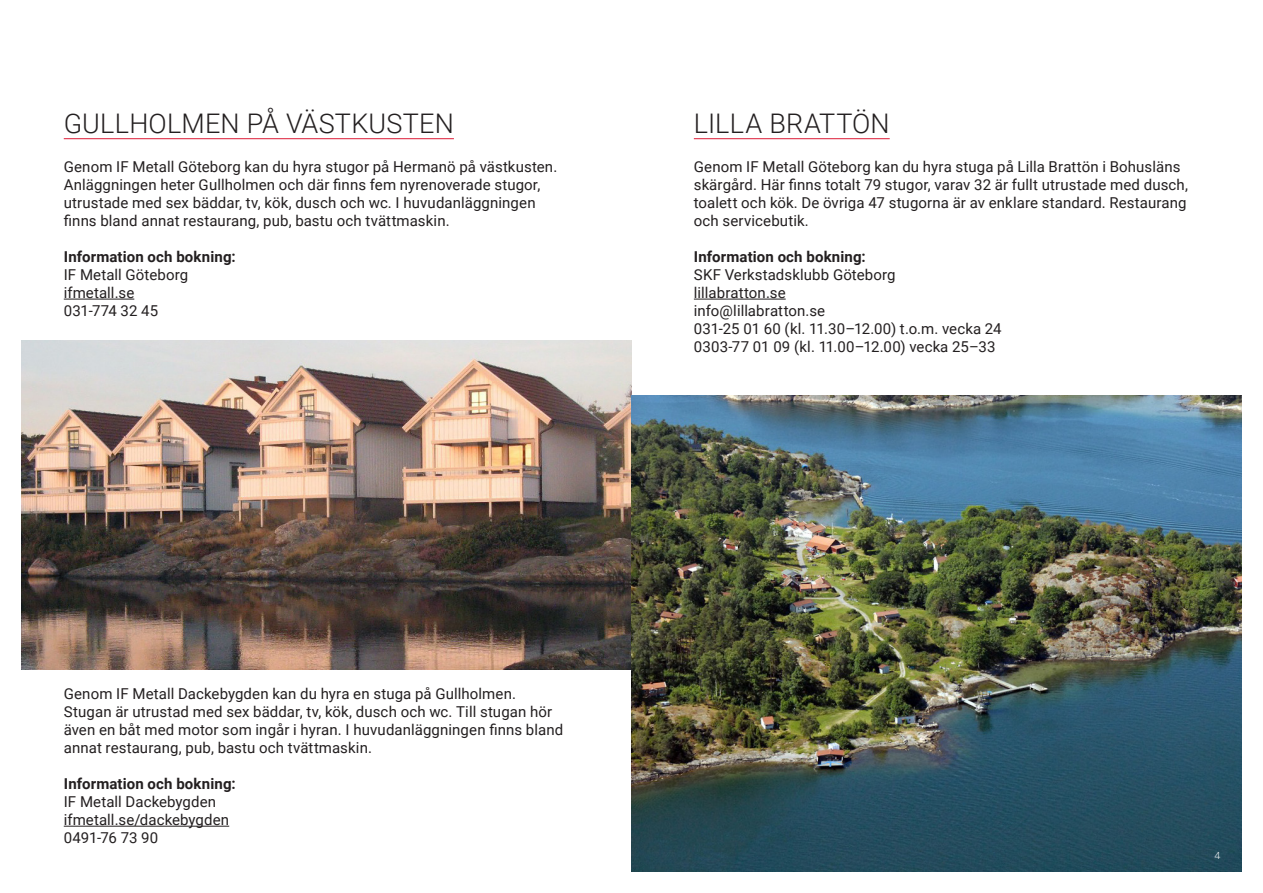
<style>
.page{position:relative;width:1263px;height:893px;background:#fff}
.page>*{position:absolute;margin:0;border:0;box-sizing:border-box;transform-origin:0 0}
.Huvudrubrik_svart{font:300 27px "Roboto";letter-spacing:.005em;color:#231f20}
.Bröd_Legato{font:15px/18px "Roboto";letter-spacing:.005em;color:#231f20}
.Mellanrubrik_svart_1{font:700 15px "Roboto";letter-spacing:.01em;color:#231f20}
.Bröd_Legato-2{font:300 10.5px "Legato LF";color:#fff}
</style>
<div class="page">
<hr style="left:64px;top:138px;width:390px;height:1px;background:#dc1a36">
<hr style="left:64px;top:299px;width:70px;height:1px;background:#231f20">
<hr style="left:694px;top:138px;width:196px;height:1px;background:#dc1a36">
<hr style="left:694px;top:299px;width:92px;height:1px;background:#231f20">
<img style="left:21px;top:340px;width:610px;height:330px">
<img style="left:631px;top:395px;width:611px;height:477px">
<hr style="left:64px;top:826px;width:165px;height:1px;background:#231f20">
<p class="Huvudrubrik_svart" style="left:64px;top:104px;width:392px">GULLHOLMEN PÅ VÄSTKUSTEN</p>
<p class="Bröd_Legato" style="left:64px;top:157px;width:495px">Genom IF Metall Göteborg kan du hyra stugor på Hermanö på västkusten.<br>Anläggningen heter Gullholmen och där finns fem nyrenoverade stugor, utrustade med sex bäddar, tv, kök, dusch och wc. I huvudanläggningen finns bland annat restaurang, pub, bastu och tvättmaskin.</p>
<p class="Mellanrubrik_svart_1" style="left:64px;top:246px;width:173px">Information och bokning:</p>
<p class="Bröd_Legato" style="left:64px;top:265px;width:126px">IF Metall Göteborg</p>
<p class="Bröd_Legato" style="left:64px;top:283px;width:72px">ifmetall.se</p>
<p class="Bröd_Legato" style="left:64px;top:301px;width:96px">031-774 32 45</p>
<p class="Huvudrubrik_svart" style="left:694px;top:104px;width:197px">LILLA BRATTÖN</p>
<p class="Bröd_Legato" style="left:694px;top:157px;width:496px">Genom IF Metall Göteborg kan du hyra stuga på Lilla Brattön i Bohusläns skärgård. Här finns totalt 79 stugor, varav 32 är fullt utrustade med dusch, toalett och kök. De övriga 47 stugorna är av enklare standard. Restaurang och servicebutik.</p>
<p class="Mellanrubrik_svart_1" style="left:694px;top:246px;width:173px">Information och bokning:</p>
<p class="Bröd_Legato" style="left:694px;top:265px;width:203px">SKF Verkstadsklubb Göteborg</p>
<p class="Bröd_Legato" style="left:694px;top:283px;width:93px">lillabratton.se</p>
<p class="Bröd_Legato" style="left:694px;top:301px;width:133px">info@lillabratton.se</p>
<p class="Bröd_Legato" style="left:694px;top:319px;width:309px">031-25 01 60 (kl. 11.30–12.00) t.o.m. vecka 24</p>
<p class="Bröd_Legato" style="left:694px;top:337px;width:303px">0303-77 01 09 (kl. 11.00–12.00) vecka 25–33</p>
<p class="Bröd_Legato" style="left:64px;top:684px;width:501px">Genom IF Metall Dackebygden kan du hyra en stuga på Gullholmen.<br>Stugan är utrustad med sex bäddar, tv, kök, dusch och wc. Till stugan hör även en båt med motor som ingår i hyran. I huvudanläggningen finns bland annat restaurang, pub, bastu och tvättmaskin.</p>
<p class="Mellanrubrik_svart_1" style="left:64px;top:773px;width:173px">Information och bokning:</p>
<p class="Bröd_Legato" style="left:64px;top:792px;width:154px">IF Metall Dackebygden</p>
<p class="Bröd_Legato" style="left:64px;top:810px;width:167px">ifmetall.se/dackebygden</p>
<p class="Bröd_Legato" style="left:64px;top:828px;width:96px">0491-76 73 90</p>
<p class="Bröd_Legato-2" style="left:1214px;top:850px;width:8px">4</p>
</div>
